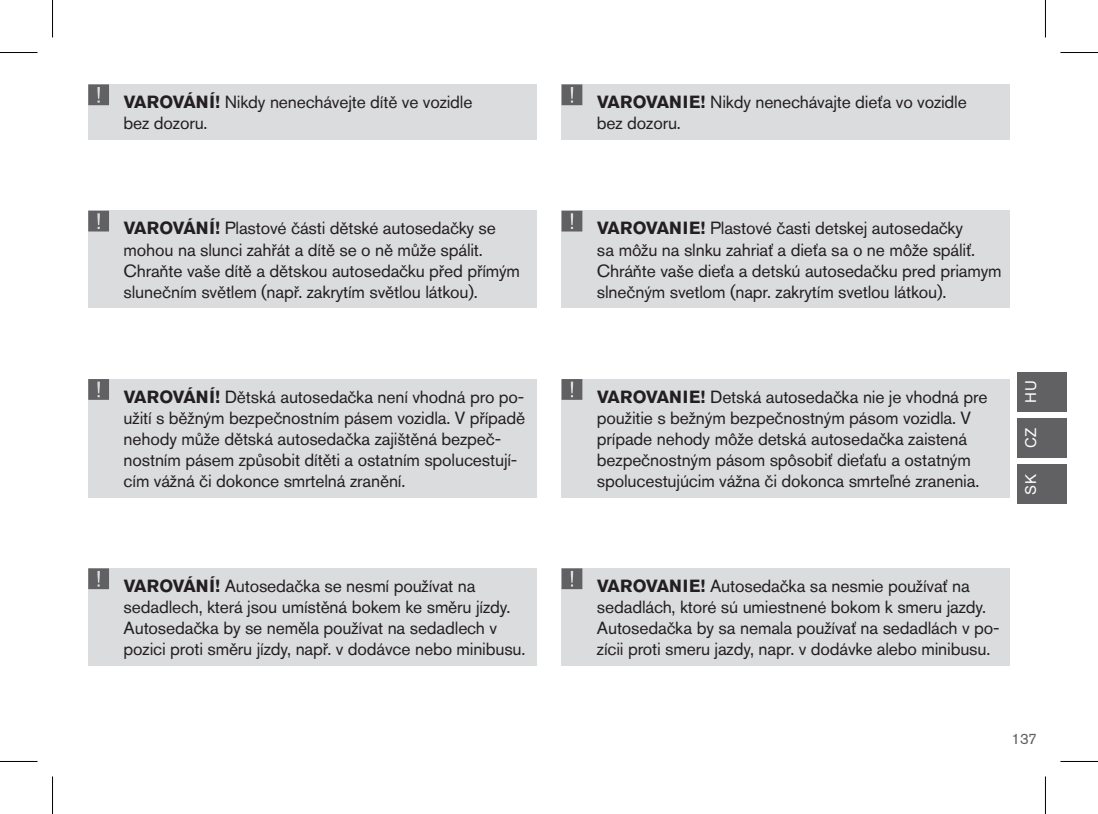
<style>
.page{position:relative;width:1098px;height:814px;background:#fff}
.page>*{position:absolute;margin:0;border:0;box-sizing:border-box;transform-origin:0 0}
.t1{font:75px "Warnung Cybex";color:#616164}
.t2{font:17.5px/21px "Akzidenz Grotesk Pro";letter-spacing:-.01em;color:#231f20}
.t3{font:15px "Arial";color:#fff}
.t4{font:15px "Akzidenz Grotesk Pro";color:#616164}
.s1{font-weight:700}
</style>
<div class="page">
<div style="left:1016px;top:372px;width:50px;height:39px;background:#616164"></div>
<div style="left:1016px;top:418px;width:50px;height:40px;background:#616164"></div>
<div style="left:1016px;top:465px;width:50px;height:39px;background:#616164"></div>
<div style="left:561px;top:84px;width:448px;height:56px;background:#dbdcde"></div>
<div style="left:88px;top:84px;width:448px;height:56px;background:#dbdcde"></div>
<div style="left:561px;top:379px;width:448px;height:118px;background:#dbdcde"></div>
<div style="left:88px;top:379px;width:448px;height:118px;background:#dbdcde"></div>
<div style="left:561px;top:211px;width:448px;height:97px;background:#dbdcde"></div>
<div style="left:88px;top:211px;width:448px;height:97px;background:#dbdcde"></div>
<div style="left:561px;top:568px;width:448px;height:98px;background:#dbdcde"></div>
<div style="left:88px;top:568px;width:448px;height:98px;background:#dbdcde"></div>
<hr style="left:0;top:52px;width:38px;height:1px;background:#000">
<hr style="left:1060px;top:52px;width:37px;height:1px;background:#000">
<hr style="left:0;top:761px;width:38px;height:1px;background:#000">
<hr style="left:1060px;top:761px;width:37px;height:1px;background:#000">
<hr style="left:52px;top:0;width:1px;height:38px;background:#000">
<hr style="left:52px;top:776px;width:1px;height:38px;background:#000">
<hr style="left:1044px;top:0;width:1px;height:38px;background:#000">
<hr style="left:1044px;top:776px;width:1px;height:38px;background:#000">
<h1 class="t1" style="left:88px;top:47px;width:22px">!</h1>
<p class="t2" style="left:124px;top:91px;width:350px"><span class="s1">VAROVÁNÍ!</span> Nikdy nenechávejte dítě ve vozidle bez dozoru.</p>
<h1 class="t1" style="left:88px;top:173px;width:22px">!</h1>
<p class="t2" style="left:124px;top:218px;width:398px"><span class="s1">VAROVÁNÍ!</span> Plastové části dětské autosedačky se mohou na slunci zahřát a dítě se o ně může spálit.<br>Chraňte vaše dítě a dětskou autosedačku před přímým slunečním světlem (např. zakrytím světlou látkou).</p>
<h1 class="t1" style="left:88px;top:341px;width:22px">!</h1>
<p class="t2" style="left:124px;top:386px;width:403px"><span class="s1">VAROVÁNÍ!</span> Dětská autosedačka není vhodná pro po&shy;užití s běžným bezpečnostním pásem vozidla. V případě nehody může dětská autosedačka zajištěná bezpeč&shy;nostním pásem způsobit dítěti a ostatním spolucestují&shy;cím vážná či dokonce smrtelná zranění.</p>
<h1 class="t1" style="left:88px;top:531px;width:22px">!</h1>
<p class="t2" style="left:124px;top:575px;width:403px"><span class="s1">VAROVÁNÍ!</span> Autosedačka se nesmí používat na sedadlech, která jsou umístěná bokem ke směru jízdy.<br>Autosedačka by se neměla používat na sedadlech v pozici proti směru jízdy, např. v dodávce nebo minibusu.</p>
<h1 class="t1" style="left:561px;top:47px;width:22px">!</h1>
<p class="t2" style="left:596px;top:91px;width:371px"><span class="s1">VAROVANIE!</span> Nikdy nenechávajte dieťa vo vozidle bez dozoru.</p>
<h1 class="t1" style="left:561px;top:173px;width:22px">!</h1>
<p class="t2" style="left:596px;top:218px;width:406px"><span class="s1">VAROVANIE!</span> Plastové časti detskej autosedačky<br>sa môžu na slnku zahriať a dieťa sa o ne môže spáliť.<br>Chráňte vaše dieťa a detskú autosedačku pred priamym slnečným svetlom (napr. zakrytím svetlou látkou).</p>
<h1 class="t1" style="left:561px;top:341px;width:22px">!</h1>
<p class="t2" style="left:596px;top:386px;width:392px"><span class="s1">VAROVANIE!</span> Detská autosedačka nie je vhodná pre použitie s bežným bezpečnostným pásom vozidla. V prípade nehody môže detská autosedačka zaistená bezpečnostným pásom spôsobiť dieťaťu a ostatným spolucestujúcim vážna či dokonca smrteľné zranenia.</p>
<p class="t3" style="left:1020px;top:402px;width:24px;rotate:-90deg">HU</p>
<p class="t3" style="left:1020px;top:448px;width:22px;rotate:-90deg">CZ</p>
<p class="t3" style="left:1020px;top:494px;width:22px;rotate:-90deg">SK</p>
<h1 class="t1" style="left:561px;top:531px;width:22px">!</h1>
<p class="t2" style="left:596px;top:575px;width:404px"><span class="s1">VAROVANIE!</span> Autosedačka sa nesmie používať na sedadlách, ktoré sú umiestnené bokom k smeru jazdy.<br>Autosedačka by sa nemala používať na sedadlách v po&shy;zícii proti smeru jazdy, napr. v dodávke alebo minibusu.</p>
<p class="t4" style="left:1011px;top:729px;width:27px">137</p>
</div>
